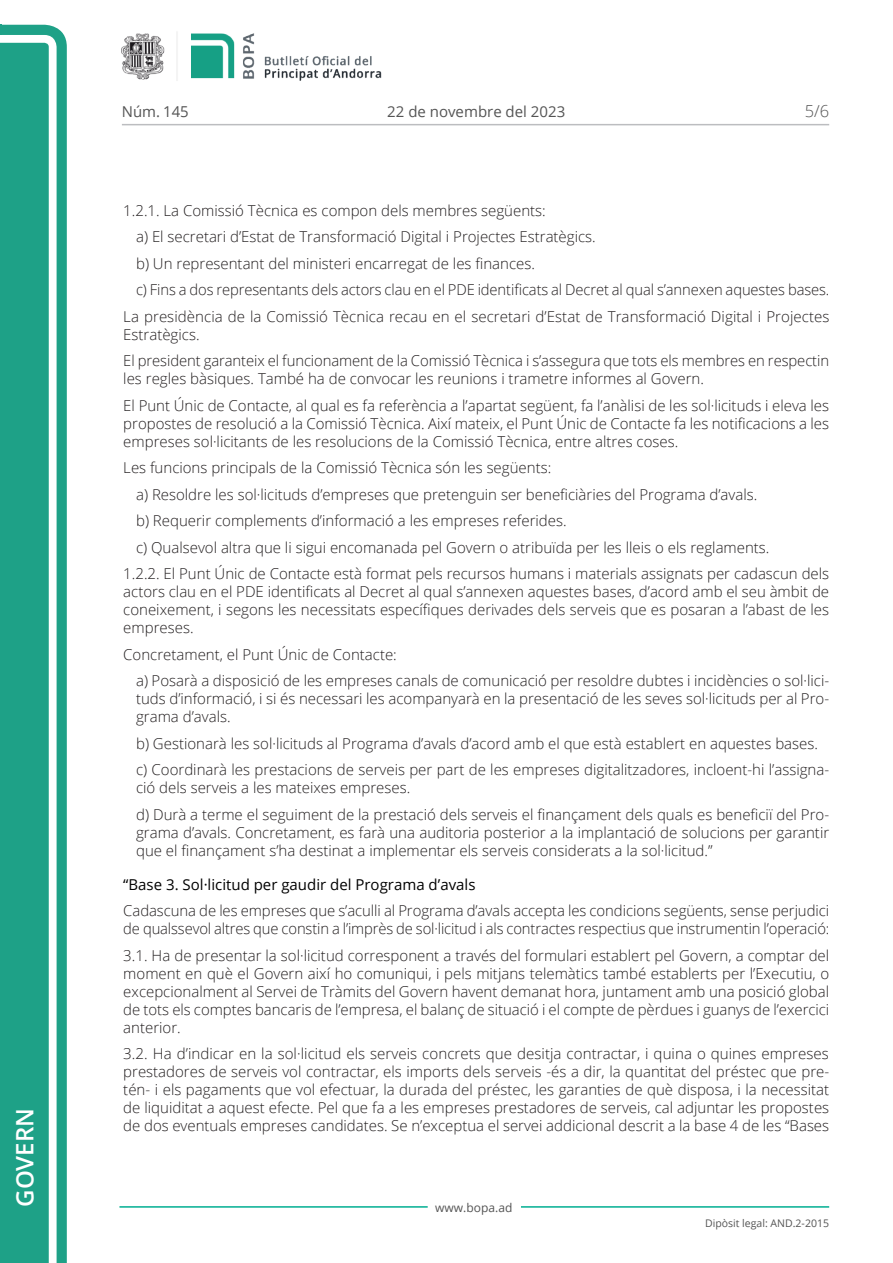
<style>
.page{position:relative;width:893px;height:1263px;background:#fff}
.page>*{position:absolute;margin:0;border:0;box-sizing:border-box;transform-origin:0 0}
.t1{font:600 24px "Open Sans";color:#fff}
.t2{font:300 16.5px "Open Sans";color:#545454}
.Body_text{font:300 15px/18px "Open Sans";color:#231f20;text-align:justify}
.Body_text_i{font:300 15px/18px "Open Sans";color:#231f20;text-align:justify}
.Titol_7_plus{font:15px "Open Sans";color:#000}
.t3{font:15px "Open Sans";color:#545454}
.t4{font:12px "Open Sans";color:#545454}
.t5{font:10.5px "Open Sans";color:#545454}
</style>
<div class="page">
<svg style="left:0;top:25px;width:67px;height:1238px;fill:#1ea187"></svg>
<div style="left:0;top:43px;width:49px;height:1220px;background:#1ea187"></div>
<img style="left:122px;top:32px;width:260px;height:49px">
<hr style="left:119px;top:1206px;width:309px;height:2px;background:#00ae91">
<hr style="left:521px;top:1206px;width:308px;height:2px;background:#00ae91">
<hr style="left:122px;top:124px;width:707px;height:1px;background:#bcbdc0">
<h1 class="t1" style="left:8px;top:1207px;width:100px;rotate:-90deg">Govern</h1>
<p class="t3" style="left:122px;top:102px;width:68px">Núm. 145</p>
<p class="t3" style="left:387px;top:102px;width:179px">22 de novembre del 2023</p>
<p class="t2" style="left:805px;top:100px;width:26px">5/6</p>
<p class="Body_text" style="left:123px;top:201px;width:424px">1.2.1. La Comissió Tècnica es compon dels membres següents:</p>
<p class="Body_text_i" style="left:136px;top:227px;width:461px">a) El secretari d’Estat de Transformació Digital i Projectes Estratègics.</p>
<p class="Body_text_i" style="left:136px;top:254px;width:400px">b) Un representant del ministeri encarregat de les finances.</p>
<p class="Body_text_i" style="left:136px;top:280px;width:695px">c) Fins a dos representants dels actors clau en el PDE identificats al Decret al qual s’annexen aquestes bases.</p>
<p class="Body_text" style="left:123px;top:307px;width:708px">La presidència de la Comissió Tècnica recau en el secretari d’Estat de Transformació Digital i Projectes<br>Estratègics.</p>
<p class="Body_text" style="left:123px;top:351px;width:707px">El president garanteix el funcionament de la Comissió Tècnica i s’assegura que tots els membres en respectin les regles bàsiques. També ha de convocar les reunions i trametre informes al Govern.</p>
<p class="Body_text" style="left:123px;top:396px;width:707px">El Punt Únic de Contacte, al qual es fa referència a l’apartat següent, fa l’anàlisi de les sol·licituds i eleva les propostes de resolució a la Comissió Tècnica. Així mateix, el Punt Únic de Contacte fa les notificacions a les empreses sol·licitants de les resolucions de la Comissió Tècnica, entre altres coses.</p>
<p class="Body_text" style="left:123px;top:458px;width:429px">Les funcions principals de la Comissió Tècnica són les següents:</p>
<p class="Body_text_i" style="left:136px;top:485px;width:623px">a) Resoldre les sol·licituds d’empreses que pretenguin ser beneficiàries del Programa d’avals.</p>
<p class="Body_text_i" style="left:136px;top:511px;width:432px">b) Requerir complements d’informació a les empreses referides.</p>
<p class="Body_text_i" style="left:136px;top:538px;width:635px">c) Qualsevol altra que li sigui encomanada pel Govern o atribuïda per les lleis o els reglaments.</p>
<p class="Body_text" style="left:123px;top:564px;width:707px">1.2.2. El Punt Únic de Contacte està format pels recursos humans i materials assignats per cadascun dels actors clau en el PDE identificats al Decret al qual s’annexen aquestes bases, d’acord amb el seu àmbit de coneixement, i segons les necessitats específiques derivades dels serveis que es posaran a l’abast de les empreses.</p>
<p class="Body_text" style="left:123px;top:645px;width:275px">Concretament, el Punt Únic de Contacte:</p>
<p class="Body_text_i" style="left:136px;top:671px;width:695px">a) Posarà a disposició de les empreses canals de comunicació per resoldre dubtes i incidències o sol·lici&shy;tuds d’informació, i si és necessari les acompanyarà en la presentació de les seves sol·licituds per al Pro&shy;grama d’avals.</p>
<p class="Body_text_i" style="left:136px;top:734px;width:683px">b) Gestionarà les sol·licituds al Programa d’avals d’acord amb el que està establert en aquestes bases.</p>
<p class="Body_text_i" style="left:136px;top:760px;width:695px">c) Coordinarà les prestacions de serveis per part de les empreses digitalitzadores, incloent-hi l’assigna&shy;ció dels serveis a les mateixes empreses.</p>
<p class="Body_text_i" style="left:136px;top:805px;width:695px">d) Durà a terme el seguiment de la prestació dels serveis el finançament dels quals es beneficiï del Pro&shy;grama d’avals. Concretament, es farà una auditoria posterior a la implantació de solucions per garantir que el finançament s’ha destinat a implementar els serveis considerats a la sol·licitud.”</p>
<p class="Titol_7_plus" style="left:123px;top:874px;width:354px">“Base 3. Sol·licitud per gaudir del Programa d’avals</p>
<p class="Body_text" style="left:123px;top:901px;width:708px">Cadascuna de les empreses que s’aculli al Programa d’avals accepta les condicions següents, sense perjudici de qualssevol altres que constin a l’imprès de sol·licitud i als contractes respectius que instrumentin l’operació:</p>
<p class="Body_text" style="left:123px;top:946px;width:707px">3.1. Ha de presentar la sol·licitud corresponent a través del formulari establert pel Govern, a comptar del moment en què el Govern així ho comuniqui, i pels mitjans telemàtics també establerts per l’Executiu, o excepcionalment al Servei de Tràmits del Govern havent demanat hora, juntament amb una posició global de tots els comptes bancaris de l’empresa, el balanç de situació i el compte de pèrdues i guanys de l’exercici anterior.</p>
<p class="Body_text" style="left:123px;top:1044px;width:707px">3.2. Ha d’indicar en la sol·licitud els serveis concrets que desitja contractar, i quina o quines empreses prestadores de serveis vol contractar, els imports dels serveis -és a dir, la quantitat del préstec que pre&shy;tén- i els pagaments que vol efectuar, la durada del préstec, les garanties de què disposa, i la necessitat de liquiditat a aquest efecte. Pel que fa a les empreses prestadores de serveis, cal adjuntar les propostes de dos eventuals empreses candidates. Se n’exceptua el servei addicional descrit a la base 4 de les “Bases</p>
<p class="t4" style="left:435px;top:1199px;width:79px">www.bopa.ad</p>
<p class="t5" style="left:705px;top:1216px;width:125px">Dipòsit legal: AND.2-2015</p>
</div>
